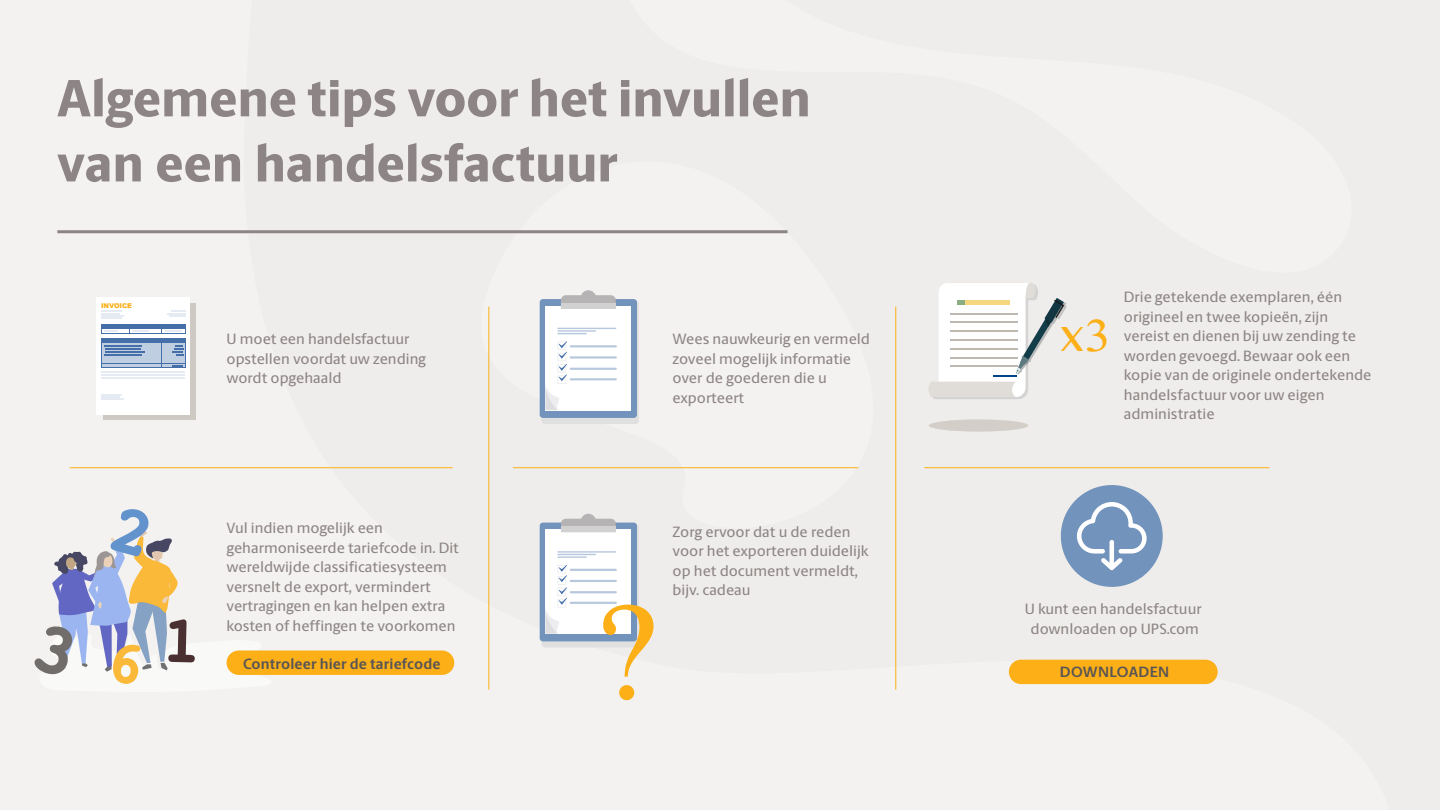
<style>
.page{position:relative;width:1440px;height:810px;background:#efedeb}
.page>*{position:absolute;margin:0;border:0;box-sizing:border-box;transform-origin:0 0}
.Large_Header{font:141.15px "Lao MN";color:#fcaf17}
.Large_Header-2{font:800 52.65px/65.1px "UPS Berlingske Sans";letter-spacing:-.01em;color:#8d8585}
.Large_Header-3{font:48px "Lao MN";color:#fcaf17}
.Nav_Volume_Header{font:500 15px/19.5px "UPS Berlingske Sans";color:#8d8585}
.Large_Header-4{font:500 15px/19.5px "UPS Berlingske Sans";color:#8d8585}
.Large_Header-5{font:700 15px "UPS Berlingske Sans";letter-spacing:.01em;color:#595554}
.t1{font:900 6.6px "Arial";color:#faaf18}
</style>
<div class="page">
<hr style="left:57px;top:230px;width:730px;height:3px;background:#8d8585">
<svg style="left:581px;top:290px;width:15px;height:15px"></svg>
<svg style="left:541px;top:292px;width:98px;height:132px;background:#dee4eb"></svg>
<div style="left:581px;top:514px;width:15px;height:15px;background:#b5b3b3;border-radius:50%"></div>
<svg style="left:541px;top:516px;width:98px;height:131px;background:#dde3eb"></svg>
<div style="left:1009px;top:660px;width:208px;height:24px;background:#fcaf17;border-radius:12px"></div>
<div style="left:103px;top:304px;width:93px;height:116px;background:#cec9c2"></div>
<div style="left:96px;top:298px;width:94px;height:117px;background:#fff"></div>
<hr style="left:101px;top:325px;width:84px;height:4px;background:#456fa8">
<hr style="left:101px;top:310px;width:20px;height:2px;background:#98b0cf">
<hr style="left:101px;top:372px;width:84px;height:1px;background:#98b0cf">
<hr style="left:101px;top:375px;width:84px;height:1px;background:#98b0cf">
<hr style="left:101px;top:378px;width:84px;height:1px;background:#98b0cf">
<svg style="left:101px;top:313px;width:19px;height:1px"></svg>
<hr style="left:101px;top:315px;width:23px;height:2px;background:#98b0cf">
<svg style="left:101px;top:394px;width:20px;height:4px"></svg>
<svg style="left:102px;top:343px;width:71px;height:24px"></svg>
<hr style="left:101px;top:398px;width:23px;height:2px;background:#98b0cf">
<svg style="left:167px;top:310px;width:19px;height:7px"></svg>
<hr style="left:101px;top:317px;width:20px;height:2px;background:#98b0cf">
<hr style="left:105px;top:346px;width:37px;height:1px;background:#456fa8">
<hr style="left:105px;top:349px;width:35px;height:1px;background:#456fa8">
<hr style="left:105px;top:352px;width:39px;height:1px;background:#456fa8">
<hr style="left:105px;top:355px;width:37px;height:1px;background:#456fa8">
<hr style="left:101px;top:333px;width:84px;height:1px;background:#456fa8">
<svg style="left:101px;top:329px;width:17px;height:4px"></svg>
<svg style="left:129px;top:329px;width:20px;height:4px"></svg>
<svg style="left:161px;top:329px;width:25px;height:4px"></svg>
<div style="left:101px;top:338px;width:84px;height:5px;background:#456fa8"></div>
<hr style="left:101px;top:367px;width:84px;height:1px;background:#456fa8">
<hr style="left:101px;top:364px;width:84px;height:1px;background:#456fa8">
<svg style="left:101px;top:343px;width:1px;height:24px"></svg>
<svg style="left:161px;top:343px;width:1px;height:24px"></svg>
<svg style="left:173px;top:343px;width:13px;height:25px"></svg>
<hr style="left:488px;top:307px;width:1px;height:383px;background:#fcaf17">
<hr style="left:895px;top:307px;width:1px;height:383px;background:#fcaf17">
<hr style="left:70px;top:467px;width:383px;height:1px;background:#fcaf17">
<hr style="left:513px;top:467px;width:345px;height:1px;background:#fcaf17">
<hr style="left:924px;top:467px;width:345px;height:1px;background:#fcaf17">
<svg style="left:34px;top:509px;width:238px;height:183px"></svg>
<div style="left:226px;top:651px;width:228px;height:24px;background:#fcaf17;border-radius:12px"></div>
<div style="left:928px;top:419px;width:100px;height:13px;background:#d3cec8;border-radius:50%"></div>
<svg style="left:928px;top:283px;width:138px;height:116px"></svg>
<div style="left:1061px;top:485px;width:101px;height:102px;background:#7293bc;border-radius:50%"></div>
<svg style="left:1077px;top:502px;width:69px;height:68px"></svg>
<p class="Large_Header-2" style="left:57px;top:65px;width:756px">Algemene tips voor het invullen van een handelsfactuur</p>
<p class="t1" style="left:101px;top:301px;width:32px">INVOICE</p>
<p class="Nav_Volume_Header" style="left:226px;top:329px;width:201px">U moet een handelsfactuur opstellen voordat uw zending wordt opgehaald</p>
<p class="Nav_Volume_Header" style="left:672px;top:329px;width:199px">Wees nauwkeurig en vermeld zoveel mogelijk informatie over de goederen die u exporteert</p>
<p class="Nav_Volume_Header" style="left:226px;top:518px;width:234px">Vul indien mogelijk een geharmoniseerde tariefcode in. Dit wereldwijde classificatiesysteem versnelt de export, vermindert vertragingen en kan helpen extra kosten of heffingen te voorkomen</p>
<p class="Nav_Volume_Header" style="left:672px;top:521px;width:197px">Zorg ervoor dat u de reden voor het exporteren duidelijk op het document vermeldt, bijv. cadeau</p>
<p class="Large_Header" style="left:596px;top:567px;width:65px">?</p>
<p class="Large_Header-5" style="left:243px;top:652px;width:199px">Controleer hier de tariefcode</p>
<p class="Large_Header-3" style="left:1061px;top:306px;width:51px">x3</p>
<p class="Large_Header-4" style="left:1124px;top:287px;width:249px">Drie getekende exemplaren, één origineel en twee kopieën, zijn vereist en dienen bij uw zending te worden gevoegd. Bewaar ook een kopie van de originele ondertekende handelsfactuur voor uw eigen administratie</p>
<p class="Nav_Volume_Header" style="left:1025px;top:599px;width:178px;text-align:center">U kunt een handelsfactuur downloaden op UPS.com</p>
<p class="Large_Header-5" style="left:1060px;top:660px;width:111px">DOWNLOADEN</p>
</div>
